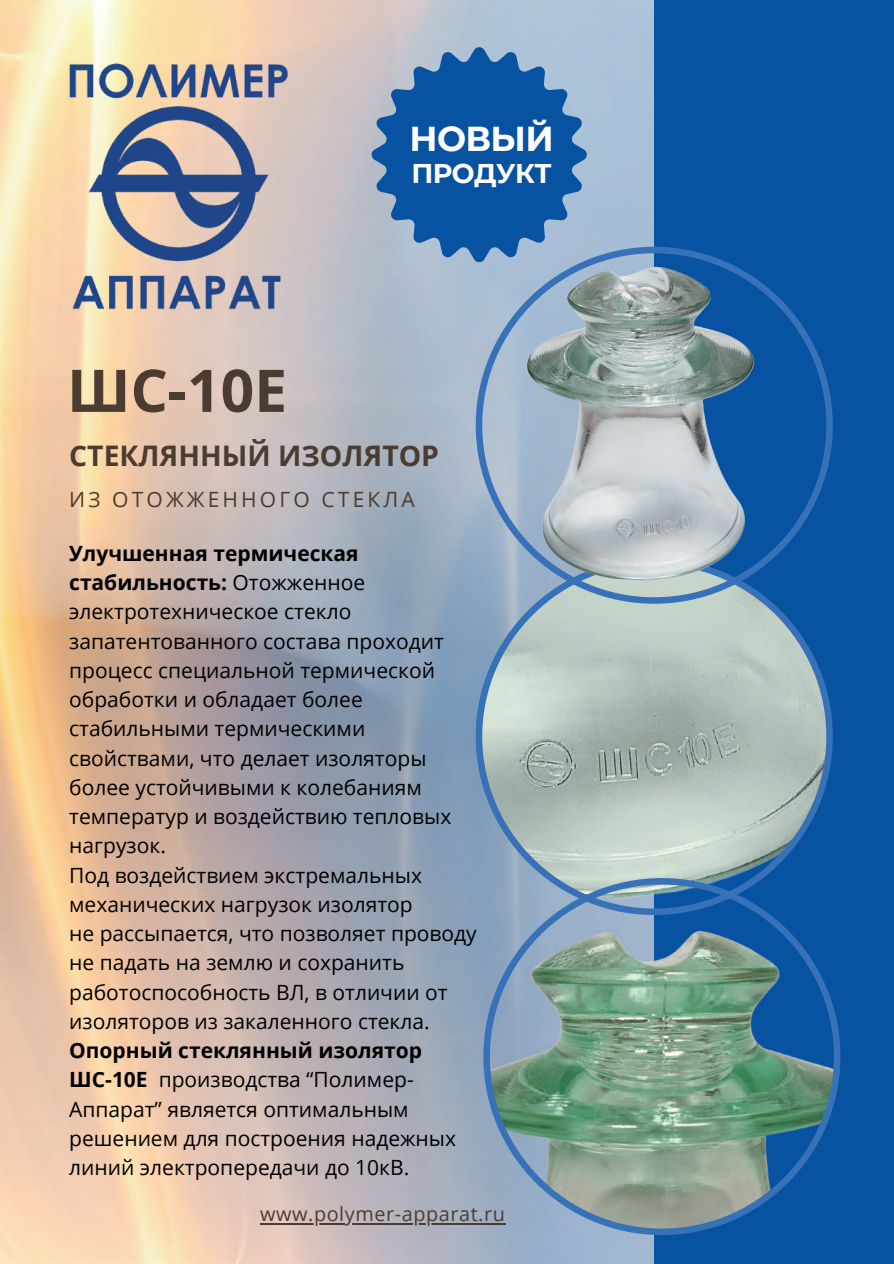
<style>
.page{position:relative;width:894px;height:1264px;background:#fff}
.page>*{position:absolute;margin:0;border:0;box-sizing:border-box;transform-origin:0 0}
.t1{font:700 58.8px "Open Sans";color:#4b3c31}
.t2{font:700 34.5px "Montserrat";letter-spacing:-.02em;color:#fff}
.t3{font:700 28.35px "Open Sans";color:#4b3c31}
.t4{font:700 27px "Montserrat";letter-spacing:-.02em;color:#fff}
.t5{font:21px/29.2px "Open Sans";color:#000}
.t6{font:21px "Open Sans";letter-spacing:.15em;color:#4b3c31}
.t7{font:19.8px "Open Sans";letter-spacing:.03em;color:#4b3c31}
.s1{font-weight:700}
</style>
<div class="page">
<img style="left:0;top:0;width:654px;height:1263px">
<div style="left:654px;top:0;width:239px;height:1263px;background:#0753a1"></div>
<svg style="left:475px;top:603px;width:357px;height:312px;background:#a4b8ba"></svg>
<svg style="left:475px;top:247px;width:357px;height:356px"></svg>
<svg style="left:370px;top:46px;width:217px;height:217px;background:#3e76b0"></svg>
<img style="left:52px;top:46px;width:252px;height:279px">
<hr style="left:260px;top:1222px;width:245px;height:2px;background:#4b3c31">
<svg style="left:483px;top:878px;width:357px;height:356px"></svg>
<h1 class="t1" style="left:67px;top:349px;width:221px">ШС-10Е</h1>
<h2 class="t2" style="left:409px;top:118px;width:146px">НОВЫЙ</h2>
<p class="t4" style="left:411px;top:157px;width:142px">ПРОДУКТ</p>
<h3 class="t3" style="left:69px;top:436px;width:371px">СТЕКЛЯННЫЙ ИЗОЛЯТОР</h3>
<p class="t6" style="left:69px;top:485px;width:347px">ИЗ ОТОЖЖЕННОГО СТЕКЛА</p>
<p class="t5" style="left:69px;top:538px;width:409px"><span class="s1">Улучшенная термическая стабильность:</span> Отожженное электротехническое стекло запатентованного состава проходит процесс специальной термической обработки и обладает более стабильными термическими свойствами, что делает изоляторы более устойчивыми к колебаниям температур и воздействию тепловых нагрузок.<br>Под воздействием экстремальных механических нагрузок изолятор<br>не рассыпается, что позволяет проводу не падать на землю и сохранить работоспособность ВЛ, в отличии от изоляторов из закаленного стекла.</p>
<p class="t5" style="left:69px;top:1035px;width:388px"><span class="s1">Опорный стеклянный изолятор<br>ШС-10Е</span> производства “Полимер-<br>Аппарат” является оптимальным решением для построения надежных линий электропередачи до 10кВ.</p>
<p class="t7" style="left:260px;top:1200px;width:246px">www.polymer-apparat.ru</p>
</div>
